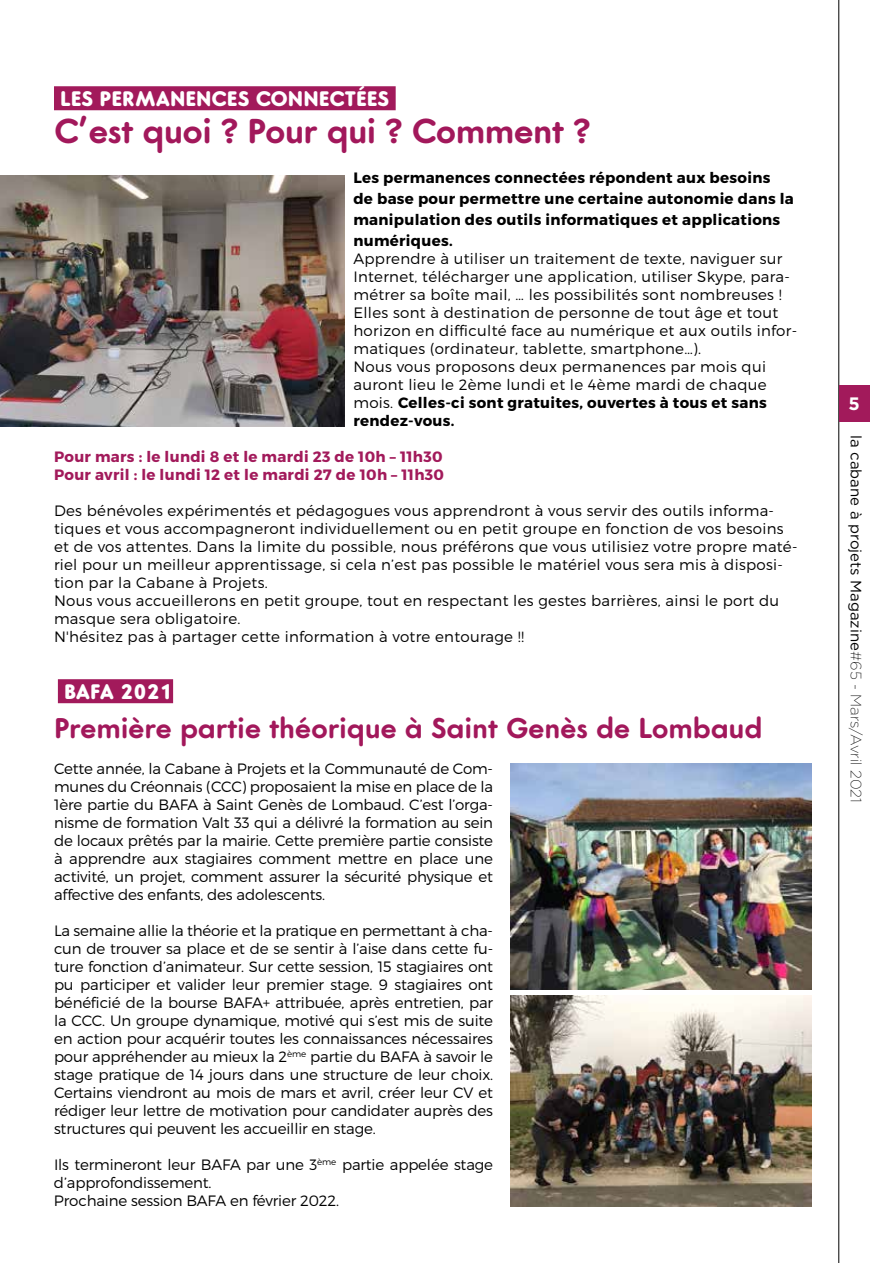
<style>
.page{position:relative;width:893px;height:1263px;background:#fff}
.page>*{position:absolute;margin:0;border:0;box-sizing:border-box;transform-origin:0 0}
.t1{font:700 34.5px "Core Sans GS65";letter-spacing:-.02em;color:#a2185b}
.t2{font:700 28.5px "Core Sans GS65";letter-spacing:-.01em;color:#a2185b}
.t3{font:800 21px "Core Sans GS75";color:#fff}
.t4{font:700 18px "Gotham";color:#fff}
.t5{font:300 15px/18px "Montserrat";letter-spacing:.02em;color:#000}
.t6{font:700 15px/21px "Montserrat";letter-spacing:.02em;color:#000}
.t7{font:300 15px/18px "Montserrat";letter-spacing:-.01em;color:#000}
.t8{font:700 15px/18px "Montserrat";letter-spacing:.02em;color:#a21a5b}
.t9{font:15px "Gotham";color:#000}
.s1{font-weight:700}
.s2{font-weight:200}
</style>
<div class="page">
<hr style="left:838px;top:0;width:1px;height:1263px;background:#000">
<div style="left:839px;top:385px;width:30px;height:37px;background:#a21a5b"></div>
<div style="left:54px;top:86px;width:342px;height:24px;background:#a21a5b"></div>
<img style="left:0;top:175px;width:345px;height:251px">
<div style="left:58px;top:679px;width:115px;height:24px;background:#a21a5b"></div>
<img style="left:510px;top:763px;width:302px;height:227px">
<img style="left:510px;top:996px;width:302px;height:210px">
<h3 class="t3" style="left:60px;top:86px;width:331px">LES PERMANENCES CONNECTÉES</h3>
<h1 class="t1" style="left:54px;top:111px;width:538px">C’est quoi ? Pour qui ? Comment ?</h1>
<p class="t6" style="left:353px;top:168px;width:442px">Les permanences connectées répondent aux besoins<br>de base pour permettre une certaine autonomie dans la manipulation des outils informatiques et applications numériques.</p>
<p class="t5" style="left:353px;top:250px;width:445px">Apprendre à utiliser un traitement de texte, naviguer sur Internet, télécharger une application, utiliser Skype, para&shy;métrer sa boîte mail, … les possibilités sont nombreuses !<br>Elles sont à destination de personne de tout âge et tout horizon en difficulté face au numérique et aux outils infor&shy;matiques (ordinateur, tablette, smartphone…).<br>Nous vous proposons deux permanences par mois qui auront lieu le 2ème lundi et le 4ème mardi de chaque mois. <span class="s1">Celles-ci sont gratuites, ouvertes à tous et sans rendez-vous.</span></p>
<p class="t8" style="left:54px;top:448px;width:392px">Pour mars : le lundi 8 et le mardi 23 de 10h – 11h30<br>Pour avril : le lundi 12 et le mardi 27 de 10h – 11h30</p>
<p class="t5" style="left:54px;top:502px;width:745px">Des bénévoles expérimentés et pédagogues vous apprendront à vous servir des outils informa&shy;tiques et vous accompagneront individuellement ou en petit groupe en fonction de vos besoins et de vos attentes. Dans la limite du possible, nous préférons que vous utilisiez votre propre maté&shy;riel pour un meilleur apprentissage, si cela n’est pas possible le matériel vous sera mis à disposi&shy;tion par la Cabane à Projets.<br>Nous vous accueillerons en petit groupe, tout en respectant les gestes barrières, ainsi le port du masque sera obligatoire.<br>N'hésitez pas à partager cette information à votre entourage !!</p>
<h3 class="t3" style="left:64px;top:679px;width:110px">BAFA 2021</h3>
<h2 class="t2" style="left:54px;top:711px;width:710px">Première partie théorique à Saint Genès de Lombaud</h2>
<p class="t5" style="left:54px;top:759px;width:441px;text-align:justify">Cette année, la Cabane à Projets et la Communauté de Com&shy;munes du Créonnais (CCC) proposaient la mise en place de la 1ère partie du BAFA à Saint Genès de Lombaud. C’est l’orga&shy;nisme de formation Valt 33 qui a délivré la formation au sein de locaux prêtés par la mairie. Cette première partie consiste à apprendre aux stagiaires comment mettre en place une activité, un projet, comment assurer la sécurité physique et affective des enfants, des adolescents.</p>
<p class="t5" style="left:54px;top:921px;width:441px;text-align:justify">La semaine allie la théorie et la pratique en permettant à cha&shy;cun de trouver sa place et de se sentir à l’aise dans cette fu&shy;ture fonction d’animateur. Sur cette session, 15 stagiaires ont pu participer et valider leur premier stage. 9 stagiaires ont bénéficié de la bourse BAFA+ attribuée, après entretien, par la CCC. Un groupe dynamique, motivé qui s’est mis de suite en action pour acquérir toutes les connaissances nécessaires pour appréhender au mieux la 2<sup>ème</sup> partie du BAFA à savoir le stage pratique de 14 jours dans une structure de leur choix.<br>Certains viendront au mois de mars et avril, créer leur CV et rédiger leur lettre de motivation pour candidater auprès des structures qui peuvent les accueillir en stage.</p>
<p class="t7" style="left:54px;top:1155px;width:441px">Ils termineront leur BAFA par une 3<sup>ème</sup> partie appelée stage d’approfondissement.<br>Prochaine session BAFA en février 2022.</p>
<p class="t4" style="left:849px;top:392px;width:13px">5</p>
<p class="t9" style="left:866px;top:435px;width:369px;rotate:90deg">la cabane à projets Magazine<span class="s2">#65 - Mars/Avril 2021</span></p>
</div>
